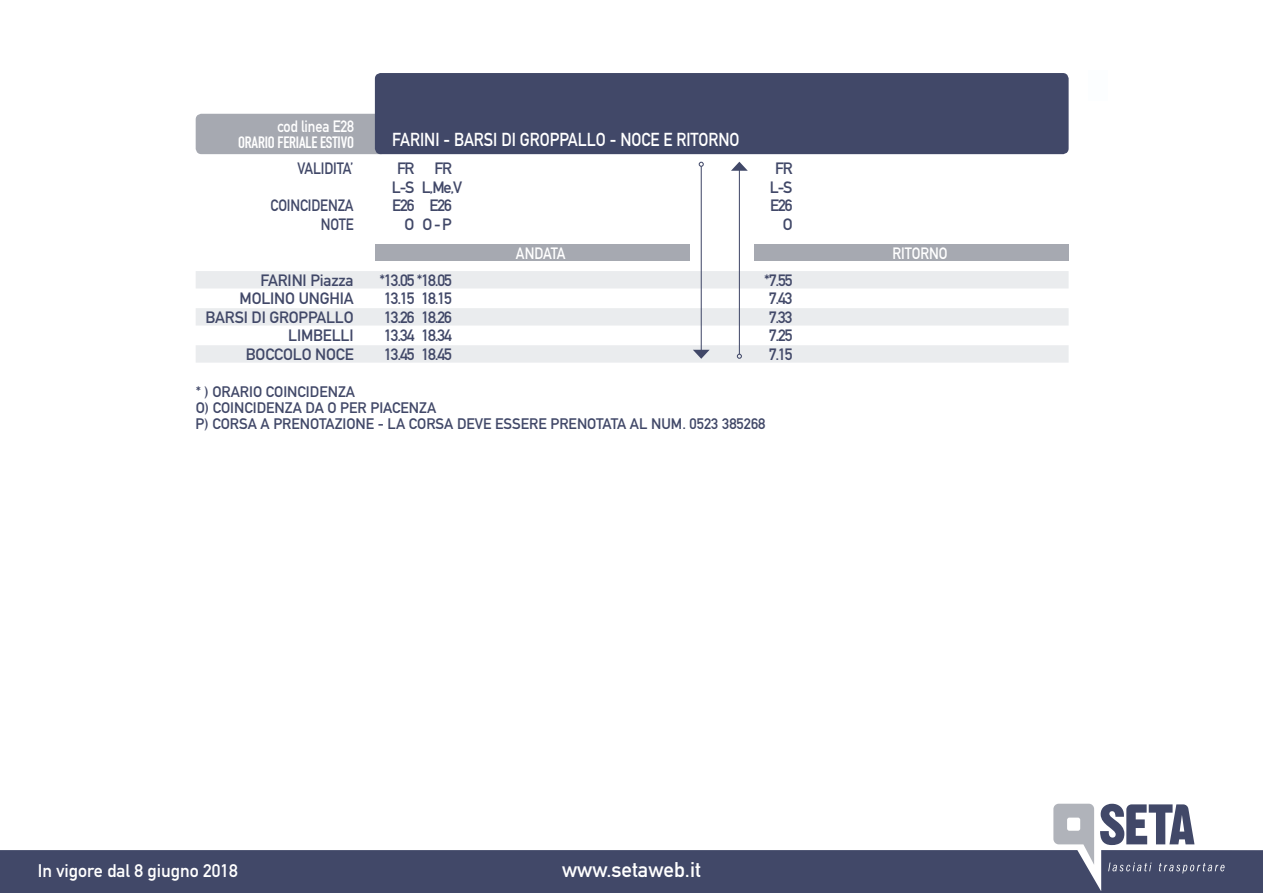
<style>
.page{position:relative;width:1263px;height:893px;background:#fff}
.page>*{position:absolute;margin:0;border:0;box-sizing:border-box;transform-origin:0 0}
.t1{font:21px "DIN Mittelschrift Alternate";color:#fff}
.t2{font:18.6px "DIN Mittelschrift";color:#fff;scale:.88 1}
.t3{font:18px "DIN Mittelschrift";color:#fff}
.t4{font:16.2px/18.6px "DIN Mittelschrift Alternate";letter-spacing:-.01em;color:#414868;text-align:justify}
.t5{font:16.2px/18.6px "DIN Mittelschrift Alternate";letter-spacing:-.01em;color:#414868;text-align:right;scale:.88 1}
.t6{font:16.2px "DIN Engschrift Alternate";letter-spacing:-.01em;color:#fff}
.t7{font:16.2px "DIN Mittelschrift";color:#fff;scale:.88 1}
.t8{font:16.2px "DIN Mittelschrift Alternate";letter-spacing:-.01em;color:#fff;scale:.88 1}
.t9{font:15px/16.2px "DIN Mittelschrift Alternate";color:#414868}
</style>
<div class="page">
<svg style="left:1053px;top:804px;width:41px;height:46px"></svg>
<div style="left:0;top:850px;width:1263px;height:43px;background:#414868"></div>
<svg style="left:1108px;top:862px;width:116px;height:11px"></svg>
<svg style="left:1100px;top:804px;width:94px;height:41px"></svg>
<div style="left:196px;top:271px;width:872px;height:17px;background:#eaecee"></div>
<div style="left:196px;top:308px;width:872px;height:18px;background:#eaecee"></div>
<div style="left:196px;top:345px;width:872px;height:18px;background:#eaecee"></div>
<div style="left:196px;top:114px;width:190px;height:40px;background:#a6a9b1;border-radius:6px"></div>
<div style="left:375px;top:73px;width:693px;height:81px;background:#414868;border-radius:6px"></div>
<div style="left:375px;top:244px;width:314px;height:17px;background:#a6a9b1"></div>
<div style="left:754px;top:244px;width:314px;height:17px;background:#a6a9b1"></div>
<hr style="left:701px;top:166px;width:1px;height:185px;background:#414868">
<svg style="left:699px;top:162px;width:5px;height:5px"></svg>
<svg style="left:693px;top:350px;width:17px;height:9px"></svg>
<hr style="left:739px;top:169px;width:1px;height:185px;background:#414868">
<svg style="left:737px;top:354px;width:5px;height:5px"></svg>
<svg style="left:731px;top:162px;width:17px;height:9px"></svg>
<p class="t8" style="left:277px;top:116px;width:89px">cod linea E28</p>
<p class="t6" style="left:238px;top:133px;width:117px">ORARIO FERIALE ESTIVO</p>
<p class="t5" style="left:297px;top:159px;width:66px">VALIDITA’</p>
<p class="t5" style="left:271px;top:196px;width:96px">COINCIDENZA<br>NOTE</p>
<p class="t2" style="left:392px;top:128px;width:396px">FARINI - BARSI DI GROPPALLO - NOCE E RITORNO</p>
<p class="t4" style="left:397px;top:159px;width:56px">FR FR</p>
<p class="t4" style="left:392px;top:178px;width:72px">L-S L,Me,V</p>
<p class="t4" style="left:392px;top:196px;width:61px">E26 E26</p>
<p class="t4" style="left:405px;top:215px;width:49px">O O - P</p>
<p class="t7" style="left:516px;top:244px;width:58px">ANDATA</p>
<p class="t4" style="left:770px;top:159px;width:24px;text-align:right">FR<br>L-S<br>E26<br>O</p>
<p class="t4" style="left:379px;top:270px;width:74px">*13.05 *18.05<br>13.15 18.15<br>13.26 18.26<br>13.34 18.34<br>13.45 18.45</p>
<p class="t4" style="left:205px;top:270px;width:150px;text-align:right">FARINI Piazza<br>MOLINO UNGHIA<br>BARSI DI GROPPALLO<br>LIMBELLI<br>BOCCOLO NOCE</p>
<p class="t9" style="left:196px;top:383px;width:571px">* ) ORARIO COINCIDENZA<br>O) COINCIDENZA DA O PER PIACENZA<br>P) CORSA A PRENOTAZIONE - LA CORSA DEVE ESSERE PRENOTATA AL NUM. 0523 385268</p>
<p class="t4" style="left:764px;top:270px;width:30px">*7.55<br>7.43<br>7.33<br>7.25<br>7.15</p>
<p class="t7" style="left:892px;top:244px;width:64px">RITORNO</p>
<p class="t3" style="left:38px;top:861px;width:201px">In vigore dal 8 giugno 2018</p>
<p class="t1" style="left:562px;top:857px;width:140px">www.setaweb.it</p>
</div>
